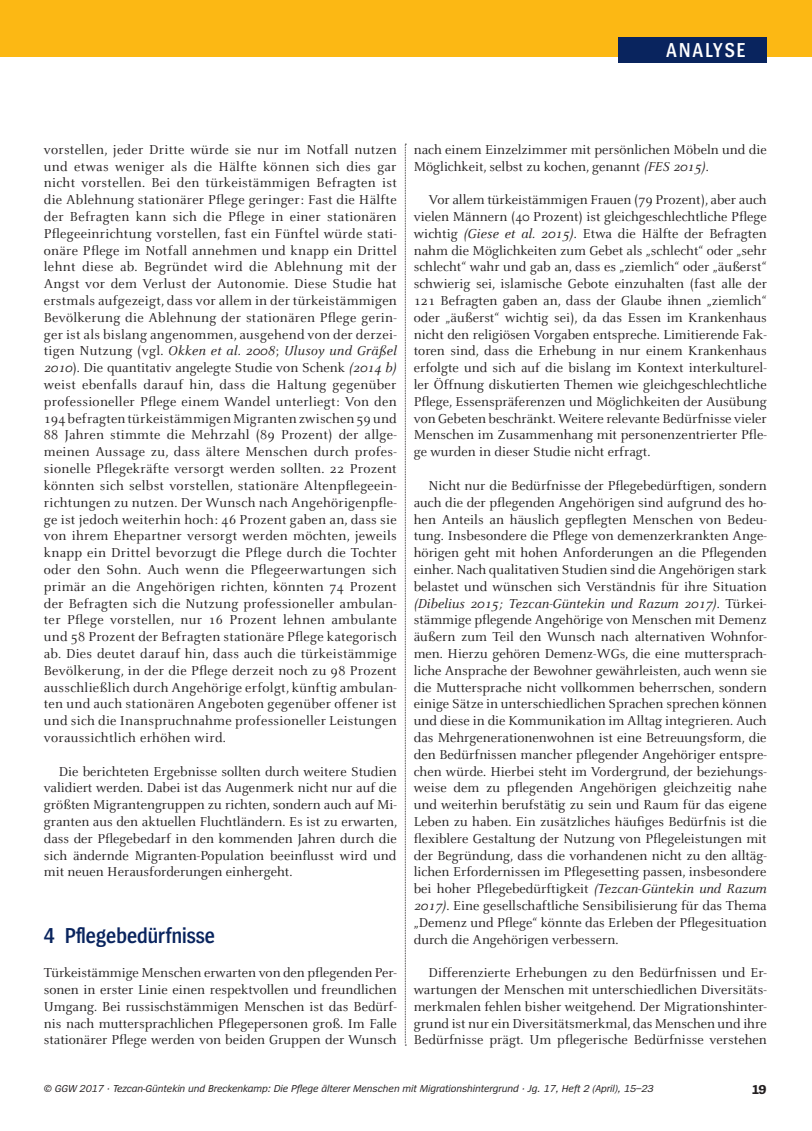
<style>
.page{position:relative;width:812px;height:1131px;background:#fff}
.page>*{position:absolute;margin:0;border:0;box-sizing:border-box;transform-origin:0 0}
.t1{font:600 22.5px "Spiegel Cd";color:#09245e}
.t2{font:600 21px "Spiegel Cd";letter-spacing:.1em;color:#fff}
.t3{font:14.25px/16.8px "Celeste";color:#231f20;text-align:justify}
.t4{font:700 13.5px "Spiegel";color:#231f20}
.t5{font:italic 10.5px "Spiegel";color:#231f20}
.s1{font-style:italic}
</style>
<div class="page">
<hr style="left:0;top:0;width:1px;height:57px;background:#fcb814">
<div style="left:1px;top:0;width:811px;height:57px;background:#fcb814"></div>
<div style="left:618px;top:37px;width:149px;height:26px;background:#09245e"></div>
<svg style="left:405px;top:144px;width:1px;height:901px"></svg>
<h2 class="t2" style="left:666px;top:40px;width:81px">ANALYSE</h2>
<p class="t3" style="left:44px;top:141px;width:355px">vorstellen, jeder Dritte würde sie nur im Notfall nutzen und etwas weniger als die Hälfte können sich dies gar nicht vorstellen. Bei den türkeistämmigen Befragten ist die Ablehnung stationärer Pflege geringer: Fast die Hälfte der Befragten kann sich die Pflege in einer stationären Pflegeeinrichtung vorstellen, fast ein Fünftel würde stati&shy;onäre Pflege im Notfall annehmen und knapp ein Drittel lehnt diese ab. Begründet wird die Ablehnung mit der Angst vor dem Verlust der Autonomie. Diese Studie hat erstmals aufgezeigt, dass vor allem in der türkeistämmigen Bevölkerung die Ablehnung der stationären Pflege gerin&shy;ger ist als bislang angenommen, ausgehend von der derzei&shy;tigen Nutzung (vgl. <span class="s1">Okken et al. 2008</span>; <span class="s1">Ulusoy und Gräßel 2010</span>). Die quantitativ angelegte Studie von Schenk <span class="s1">(2014 b) </span>weist ebenfalls darauf hin, dass die Haltung gegenüber professioneller Pflege einem Wandel unterliegt: Von den 194 befragten türkeistämmigen Migranten zwischen 59 und 88 Jahren stimmte die Mehrzahl (89 Prozent) der allge&shy;meinen Aussage zu, dass ältere Menschen durch profes&shy;sionelle Pflegekräfte versorgt werden sollten. 22 Prozent könnten sich selbst vorstellen, stationäre Altenpflegeein&shy;richtungen zu nutzen. Der Wunsch nach Angehörigenpfle&shy;ge ist jedoch weiterhin hoch: 46 Prozent gaben an, dass sie von ihrem Ehepartner versorgt werden möchten, jeweils knapp ein Drittel bevorzugt die Pflege durch die Tochter oder den Sohn. Auch wenn die Pflegeerwartungen sich primär an die Angehörigen richten, könnten 74 Prozent der Befragten sich die Nutzung professioneller ambulan&shy;ter Pflege vorstellen, nur 16 Prozent lehnen ambulante und 58 Prozent der Befragten stationäre Pflege kategorisch ab. Dies deutet darauf hin, dass auch die türkeistämmige Bevölkerung, in der die Pflege derzeit noch zu 98 Prozent ausschließlich durch Angehörige erfolgt, künftig ambulan&shy;ten und auch stationären Angeboten gegenüber offener ist und sich die Inanspruchnahme professioneller Leistungen voraussichtlich erhöhen wird.</p>
<p class="t3" style="left:44px;top:763px;width:355px;text-indent:15px">Die berichteten Ergebnisse sollten durch weitere Studien validiert werden. Dabei ist das Augenmerk nicht nur auf die größten Migrantengruppen zu richten, sondern auch auf Mi&shy;granten aus den aktuellen Fluchtländern. Es ist zu erwarten, dass der Pflegebedarf in den kommenden Jahren durch die sich ändernde Migranten-Population beeinflusst wird und mit neuen Herausforderungen einhergeht.</p>
<h1 class="t1" style="left:44px;top:924px;width:173px">4 Pflegebedürfnisse</h1>
<p class="t3" style="left:44px;top:965px;width:354px">Türkeistämmige Menschen erwarten von den pflegenden Per&shy;sonen in erster Linie einen respektvollen und freundlichen Umgang. Bei russischstämmigen Menschen ist das Bedürf&shy;nis nach muttersprachlichen Pflegepersonen groß. Im Falle stationärer Pflege werden von beiden Gruppen der Wunsch</p>
<p class="t3" style="left:414px;top:141px;width:354px">nach einem Einzelzimmer mit persönlichen Möbeln und die<br>Möglichkeit, selbst zu kochen, genannt <span class="s1">(FES 2015)</span>.</p>
<p class="t3" style="left:414px;top:192px;width:355px;text-indent:15px">Vor allem türkeistämmigen Frauen (79 Prozent), aber auch vielen Männern (40 Prozent) ist gleichgeschlechtliche Pflege wichtig <span class="s1">(Giese et al. 2015)</span>. Etwa die Hälfte der Befragten nahm die Möglichkeiten zum Gebet als „schlecht“ oder „sehr schlecht“ wahr und gab an, dass es „ziemlich“ oder „äußerst“ schwierig sei, islamische Gebote einzuhalten (fast alle der 121 Befragten gaben an, dass der Glaube ihnen „ziemlich“ oder „äußerst“ wichtig sei), da das Essen im Krankenhaus nicht den religiösen Vorgaben entspreche. Limitierende Fak&shy;toren sind, dass die Erhebung in nur einem Krankenhaus erfolgte und sich auf die bislang im Kontext interkulturel&shy;ler Öffnung diskutierten Themen wie gleichgeschlechtliche Pflege, Essenspräferenzen und Möglichkeiten der Ausübung von Gebeten beschränkt. Weitere relevante Bedürfnisse vieler Menschen im Zusammenhang mit personenzentrierter Pfle&shy;ge wurden in dieser Studie nicht erfragt.</p>
<p class="t3" style="left:414px;top:477px;width:355px;text-indent:15px">Nicht nur die Bedürfnisse der Pflegebedürftigen, sondern auch die der pflegenden Angehörigen sind aufgrund des ho&shy;hen Anteils an häuslich gepflegten Menschen von Bedeu&shy;tung. Insbesondere die Pflege von demenzerkrankten Ange&shy;hörigen geht mit hohen Anforderungen an die Pflegenden einher. Nach qualitativen Studien sind die Angehörigen stark belastet und wünschen sich Verständnis für ihre Situation <span class="s1">(Dibelius 2015; Tezcan-Güntekin und Razum 2017)</span>. Türkei&shy;stämmige pflegende Angehörige von Menschen mit Demenz äußern zum Teil den Wunsch nach alternativen Wohnfor&shy;men. Hierzu gehören Demenz-WGs, die eine muttersprach&shy;liche Ansprache der Bewohner gewährleisten, auch wenn sie die Muttersprache nicht vollkommen beherrschen, sondern einige Sätze in unterschiedlichen Sprachen sprechen können und diese in die Kommunikation im Alltag integrieren. Auch das Mehrgenerationenwohnen ist eine Betreuungsform, die den Bedürfnissen mancher pflegender Angehöriger entspre&shy;chen würde. Hierbei steht im Vordergrund, der beziehungs&shy;weise dem zu pflegenden Angehörigen gleichzeitig nahe und weiterhin berufstätig zu sein und Raum für das eigene Leben zu haben. Ein zusätzliches häufiges Bedürfnis ist die flexiblere Gestaltung der Nutzung von Pflegeleistungen mit der Begründung, dass die vorhandenen nicht zu den alltäg&shy;lichen Erfordernissen im Pflegesetting passen, insbesondere bei hoher Pflegebedürftigkeit <span class="s1">(Tezcan-Güntekin und Razum 2017)</span>. Eine gesellschaftliche Sensibilisierung für das Thema „Demenz und Pflege“ könnte das Erleben der Pflegesituation durch die Angehörigen verbessern.</p>
<p class="t3" style="left:414px;top:965px;width:355px;text-indent:15px">Differenzierte Erhebungen zu den Bedürfnissen und Er&shy;wartungen der Menschen mit unterschiedlichen Diversitäts&shy;merkmalen fehlen bisher weitgehend. Der Migrationshinter&shy;grund ist nur ein Diversitätsmerkmal, das Menschen und ihre Bedürfnisse prägt. Um pflegerische Bedürfnisse verstehen</p>
<p class="t5" style="left:44px;top:1083px;width:611px">© GGW 2017 · Tezcan-Güntekin und Breckenkamp: Die Pflege älterer Menschen mit Migrationshintergrund · Jg. 17, Heft 2 (April), 15–23</p>
<p class="t4" style="left:753px;top:1083px;width:16px">19</p>
</div>
